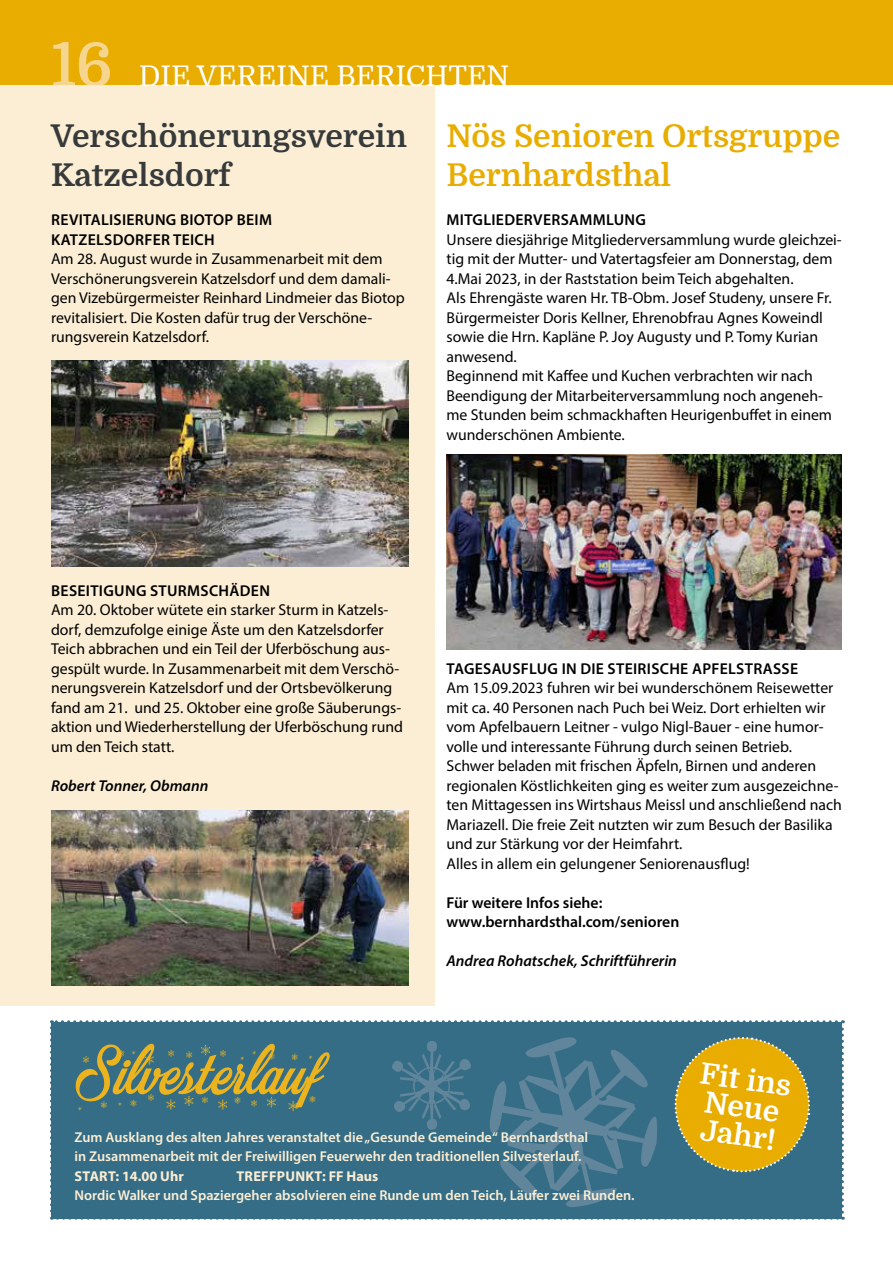
<style>
.page{position:relative;width:893px;height:1263px;background:#fff}
.page>*{position:absolute;margin:0;border:0;box-sizing:border-box;transform-origin:0 0}
.t1{font:72.6px "Merry Christmas Flake";letter-spacing:.005em;color:#ebb41e}
.t2{font:700 60px "Domine";color:#f6d58f}
.t3{font:700 31.5px/39px "Domine";color:#e8ad00}
.t4{font:700 31.5px/39px "Domine";color:#373a3b}
.t5{font:700 29.4px/28px "Domine";color:#fff}
.t6{font:28.5px "Domine";color:#fff}
.t7{font:15.75px/19.5px "Myriad Pro";color:#000}
.t8{font:600 15.75px/19.5px "Myriad Pro";letter-spacing:.02em;color:#000}
.t9{font:italic 600 15.75px "Myriad Pro";color:#000}
.t10{font:600 15.75px/19.5px "Myriad Pro";color:#000}
.t11{font:600 14.25px "Myriad Pro";color:#fceed4}
.t12{font:700 14.25px "Myriad Pro";letter-spacing:.02em;color:#fceed4}
.t13{font:700 14.25px "Myriad Pro";color:#fceed4}
</style>
<div class="page">
<div style="left:0;top:0;width:893px;height:85px;background:#e8ad00"></div>
<hr style="left:892px;top:85px;width:1px;height:1178px;background:#fceed4">
<div style="left:0;top:85px;width:434px;height:920px;background:#fceed4"></div>
<svg style="left:50px;top:1020px;width:794px;height:200px;background:#4a767d"></svg>
<img style="left:51px;top:360px;width:357px;height:207px">
<img style="left:51px;top:811px;width:357px;height:175px">
<img style="left:446px;top:454px;width:396px;height:196px">
<h2 class="t2" style="left:51px;top:32px;width:63px">16</h2>
<h3 class="t4" style="left:51px;top:117px;width:357px">Verschönerungsverein<br>Katzelsdorf</h3>
<p class="t8" style="left:51px;top:210px;width:222px">REVITALISIERUNG BIOTOP BEIM<br>KATZELSDORFER TEICH</p>
<p class="t7" style="left:51px;top:249px;width:355px">Am 28. August wurde in Zusammenarbeit mit dem Verschönerungsverein Katzelsdorf und dem damali&shy;gen Vizebürgermeister Reinhard Lindmeier das Biotop revitalisiert. Die Kosten dafür trug der Verschöne&shy;rungsverein Katzelsdorf.</p>
<h3 class="t6" style="left:139px;top:60px;width:372px">DIE VEREINE BERICHTEN</h3>
<h3 class="t3" style="left:446px;top:117px;width:395px">Nös Senioren Ortsgruppe<br>Bernhardsthal</h3>
<p class="t8" style="left:447px;top:210px;width:201px">MITGLIEDERVERSAMMLUNG</p>
<p class="t7" style="left:446px;top:229px;width:397px">Unsere diesjährige Mitgliederversammlung wurde gleichzei&shy;tig mit der Mutter- und Vatertagsfeier am Donnerstag, dem 4.Mai 2023, in der Raststation beim Teich abgehalten.<br>Als Ehrengäste waren Hr. TB-Obm. Josef Studeny, unsere Fr.<br>Bürgermeister Doris Kellner, Ehrenobfrau Agnes Koweindl sowie die Hrn. Kapläne P. Joy Augusty und P. Tomy Kurian anwesend.<br>Beginnend mit Kaffee und Kuchen verbrachten wir nach Beendigung der Mitarbeiterversammlung noch angeneh&shy;me Stunden beim schmackhaften Heurigenbuffet in einem wunderschönen Ambiente.</p>
<p class="t8" style="left:51px;top:580px;width:220px">BESEITIGUNG STURMSCHÄDEN</p>
<p class="t7" style="left:51px;top:600px;width:354px">Am 20. Oktober wütete ein starker Sturm in Katzels&shy;dorf, demzufolge einige Äste um den Katzelsdorfer Teich abbrachen und ein Teil der Uferböschung aus&shy;gespült wurde. In Zusammenarbeit mit dem Verschö&shy;nerungsverein Katzelsdorf und der Ortsbevölkerung fand am 21. und 25. Oktober eine große Säuberungs&shy;aktion und Wiederherstellung der Uferböschung rund um den Teich statt.</p>
<p class="t9" style="left:51px;top:775px;width:159px">Robert Tonner, Obmann</p>
<p class="t8" style="left:447px;top:658px;width:353px">TAGESAUSFLUG IN DIE STEIRISCHE APFELSTRASSE</p>
<p class="t7" style="left:446px;top:678px;width:397px">Am 15.09.2023 fuhren wir bei wunderschönem Reisewetter mit ca. 40 Personen nach Puch bei Weiz. Dort erhielten wir vom Apfelbauern Leitner - vulgo Nigl-Bauer - eine humor&shy;volle und interessante Führung durch seinen Betrieb.<br>Schwer beladen mit frischen Äpfeln, Birnen und anderen regionalen Köstlichkeiten ging es weiter zum ausgezeichne&shy;ten Mittagessen ins Wirtshaus Meissl und anschließend nach Mariazell. Die freie Zeit nutzten wir zum Besuch der Basilika und zur Stärkung vor der Heimfahrt.<br>Alles in allem ein gelungener Seniorenausflug!</p>
<p class="t10" style="left:446px;top:892px;width:234px">Für weitere Infos siehe: www.bernhardsthal.com/senioren</p>
<p class="t9" style="left:446px;top:951px;width:232px">Andrea Rohatschek, Schriftführerin</p>
<h1 class="t1" style="left:75px;top:1028px;width:246px">Silvesterlauf</h1>
<p class="t11" style="left:74px;top:1128px;width:515px">Zum Ausklang des alten Jahres veranstaltet die „Gesunde Gemeinde“ Bernhardsthal</p>
<p class="t11" style="left:74px;top:1147px;width:509px">in Zusammenarbeit mit der Freiwilligen Feuerwehr den traditionellen Silvesterlauf.</p>
<p class="t13" style="left:75px;top:1166px;width:111px">START: 14.00 Uhr</p>
<p class="t12" style="left:237px;top:1166px;width:143px">TREFFPUNKT: FF Haus</p>
<p class="t11" style="left:75px;top:1186px;width:562px">Nordic Walker und Spaziergeher absolvieren eine Runde um den Teich, Läufer zwei Runden.</p>
<h3 class="t5" style="left:702px;top:1059px;width:94px;rotate:8deg">Fit ins<br>Neue</h3>
<h3 class="t5" style="left:703px;top:1116px;width:77px;rotate:8deg">Jahr!</h3>
</div>
